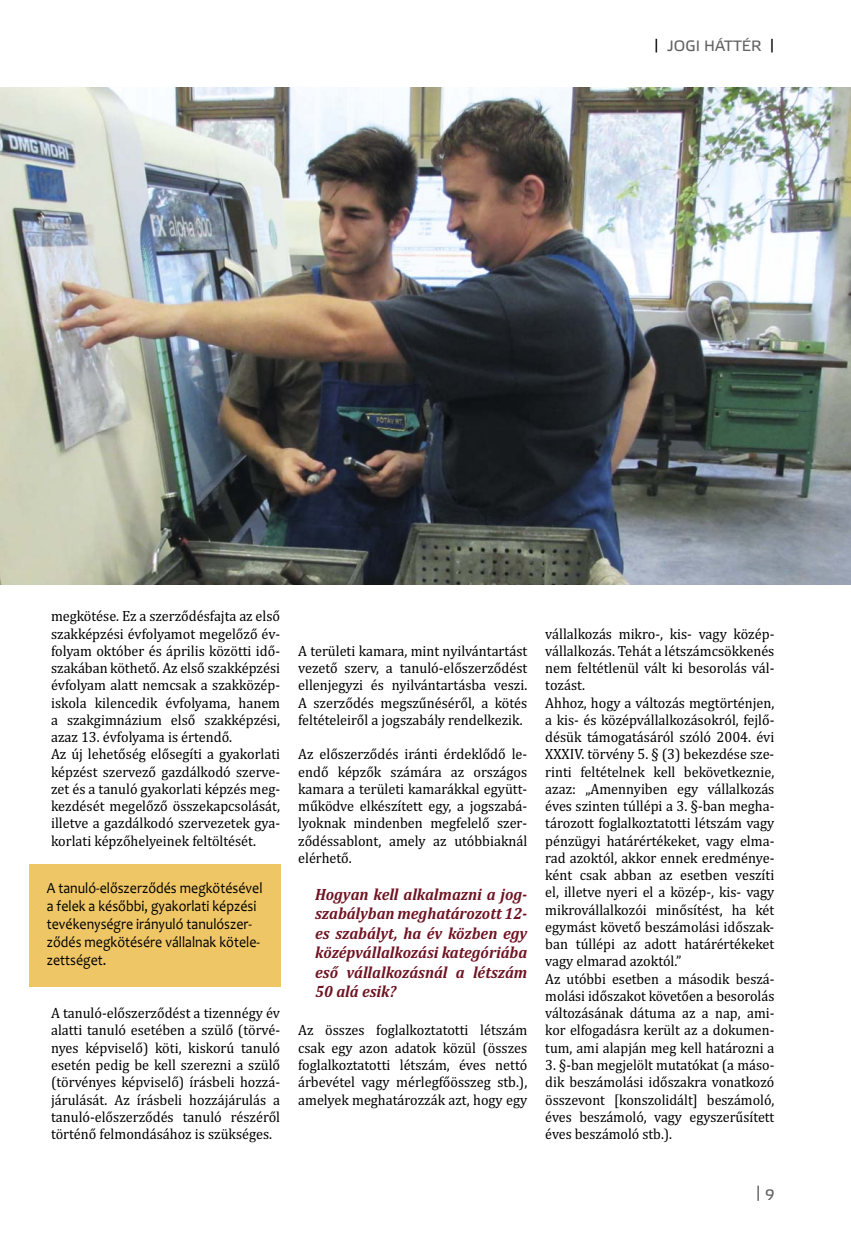
<style>
.page{position:relative;width:851px;height:1242px;background:#fff}
.page>*{position:absolute;margin:0;border:0;box-sizing:border-box;transform-origin:0 0}
.t1{font:italic 700 16.5px/19.5px "Cambria";color:#6f1322;text-align:justify;scale:.94 1}
.t2{font:15.45px/18px "Candara";color:#000;scale:.9 1}
.t3{font:15px/17.2px "Cambria";color:#000;text-align:justify;scale:.95 1}
.t4{font:15px/17.2px "Cambria";color:#000;text-align:justify;scale:.94 1}
.t5{font:15px "Etelka Text Pro";color:#636363}
.s1{font-size:13.5px;color:#000}
</style>
<div class="page">
<img style="left:0;top:87px;width:850px;height:498px">
<div style="left:30px;top:864px;width:251px;height:122px;background:#eec666"></div>
<p class="t5" style="left:654px;top:41px;width:121px"><span class="s1">|</span> JOGI HÁTTÉR <span class="s1">|</span></p>
<p class="t3" style="left:51px;top:609px;width:243px;text-align:left">megkötése. Ez a szerződésfajta az első szakképzési évfolyamot megelőző év&shy;folyam október és április közötti idő&shy;szakában köthető. Az első szakképzési évfolyam alatt nemcsak a szakközép&shy;iskola kilencedik évfolyama, hanem a szakgimnázium első szakképzési, azaz 13. évfolyama is értendő.<br>Az új lehetőség elősegíti a gyakorlati képzést szervező gazdálkodó szerve&shy;zet és a tanuló gyakorlati képzés meg&shy;kezdését megelőző összekapcsolását, illetve a gazdálkodó szervezetek gya&shy;korlati képzőhelyeinek feltöltését.</p>
<p class="t2" style="left:47px;top:880px;width:241px">A tanuló-előszerződés megkötésével a felek a későbbi, gyakorlati képzési tevékenységre irányuló tanulószer&shy;ződés megkötésére vállalnak kötele&shy;zettséget.</p>
<p class="t3" style="left:51px;top:1006px;width:243px">A tanuló-előszerződést a tizennégy év alatti tanuló esetében a szülő (törvé&shy;nyes képviselő) köti, kiskorú tanuló esetén pedig be kell szerezni a szülő (törvényes képviselő) írásbeli hozzá&shy;járulását. Az írásbeli hozzájárulás a tanuló-előszerződés tanuló részéről történő felmondásához is szükséges.</p>
<p class="t3" style="left:298px;top:643px;width:243px">A területi kamara, mint nyilvántartást vezető szerv, a tanuló-előszerződést ellenjegyzi és nyilvántartásba veszi.<br>A szerződés megszűnéséről, a kötés feltételeiről a jogszabály rendelkezik.</p>
<p class="t3" style="left:298px;top:747px;width:243px">Az előszerződés iránti érdeklődő le&shy;endő képzők számára az országos kamara a területi kamarákkal együtt&shy;működve elkészített egy, a jogszabá&shy;lyoknak mindenben megfelelő szer&shy;ződéssablont, amely az utóbbiaknál elérhető.</p>
<p class="t1" style="left:315px;top:886px;width:227px">Hogyan kell alkalmazni a jog&shy;szabályban meghatározott 12- es szabályt, ha év közben egy középvállalkozási kategóriába eső vállalkozásnál a létszám 50 alá esik?</p>
<p class="t3" style="left:298px;top:1023px;width:243px">Az összes foglalkoztatotti létszám csak egy azon adatok közül (összes foglalkoztatotti létszám, éves nettó árbevétel vagy mérlegfőösszeg stb.), amelyek meghatározzák azt, hogy egy</p>
<p class="t3" style="left:545px;top:626px;width:243px;text-align:left">vállalkozás mikro-, kis- vagy közép&shy;vállalkozás. Tehát a létszámcsökkenés nem feltétlenül vált ki besorolás vál&shy;tozást.<br>Ahhoz, hogy a változás megtörténjen, a kis- és középvállalkozásokról, fejlő&shy;désük támogatásáról szóló 2004. évi XXXIV. törvény 5. § (3) bekezdése sze&shy;rinti feltételnek kell bekövetkeznie, azaz: „Amennyiben egy vállalkozás éves szinten túllépi a 3. §-ban megha&shy;tározott foglalkoztatotti létszám vagy pénzügyi határértékeket, vagy elma&shy;rad azoktól, akkor ennek eredménye&shy;ként csak abban az esetben veszíti el, illetve nyeri el a közép-, kis- vagy mikrovállalkozói minősítést, ha két egymást követő beszámolási időszak&shy;ban túllépi az adott határértékeket vagy elmarad azoktól.”<br>Az utóbbi esetben a második beszá&shy;molási időszakot követően a besoro lás változásának dátuma az a nap, ami&shy;kor elfogadásra került az a dokumen&shy;tum, ami alapján meg kell határozni a</p>
<p class="t4" style="left:545px;top:1057px;width:245px">3. §-ban megjelölt mutatókat (a máso&shy;dik beszámolási időszakra vonatkozó összevont [konszolidált] beszámoló, éves beszámoló, vagy egyszerűsített éves beszámoló stb.).</p>
<p class="t5" style="left:755px;top:1187px;width:20px">| 9</p>
</div>
